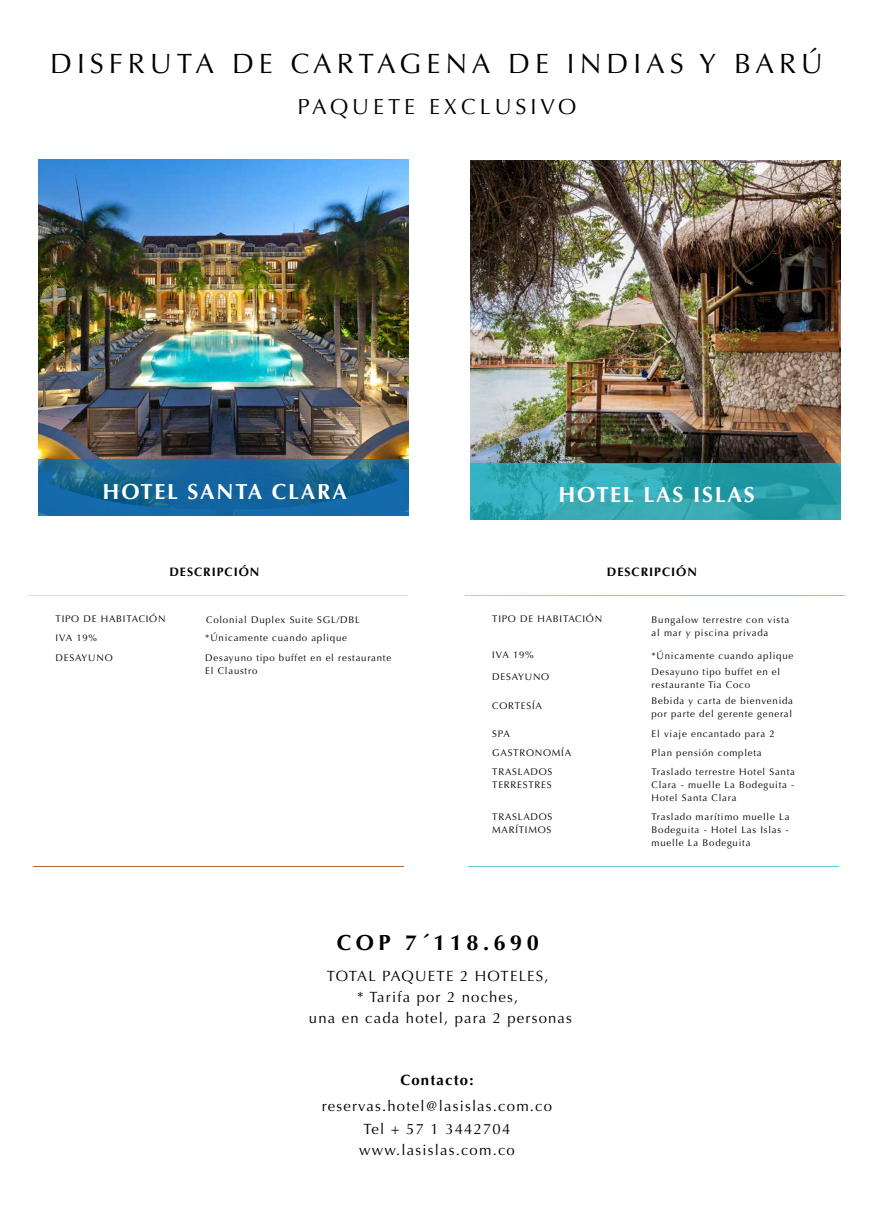
<style>
.page{position:relative;width:875px;height:1214px;background:#fff}
.page>*{position:absolute;margin:0;border:0;box-sizing:border-box;transform-origin:0 0}
.t1{font:28px "Optima";letter-spacing:.18em;color:#000}
.t2{font:700 21.88px "Optima";letter-spacing:.08em;color:#fff}
.t3{font:21.88px "Optima";letter-spacing:.18em;color:#000}
.t4{font:700 21.88px "Optima";letter-spacing:.2em;color:#000}
.t5{font:14.88px/21px "Optima";letter-spacing:.08em;color:#000;text-align:center}
.t6{font:700 14.88px "Optima";letter-spacing:.08em;color:#000}
.t7{font:700 12.25px "Optima";letter-spacing:.08em;color:#000}
.t8{font:9.62px/13.1px "Optima";letter-spacing:.08em;color:#000}
</style>
<div class="page">
<img style="left:38px;top:160px;width:370px;height:299px">
<svg style="left:38px;top:459px;width:370px;height:57px;background:#16669c"></svg>
<img style="left:471px;top:160px;width:370px;height:303px">
<svg style="left:471px;top:463px;width:370px;height:57px;background:#2da4af"></svg>
<hr style="left:468px;top:865px;width:370px;height:1px;background:#1eb5c4">
<svg style="left:465px;top:595px;width:380px;height:1px"></svg>
<hr style="left:33px;top:865px;width:370px;height:1px;background:#ad693e">
<svg style="left:27px;top:595px;width:380px;height:1px"></svg>
<h1 class="t1" style="left:50px;top:47px;width:774px">DISFRUTA DE CARTAGENA DE INDIAS Y BARÚ</h1>
<h2 class="t3" style="left:297px;top:94px;width:281px">PAQUETE EXCLUSIVO</h2>
<h2 class="t2" style="left:103px;top:478px;width:246px">HOTEL SANTA CLARA</h2>
<h2 class="t2" style="left:558px;top:481px;width:198px">HOTEL LAS ISLAS</h2>
<p class="t7" style="left:169px;top:565px;width:92px">DESCRIPCIÓN</p>
<p class="t7" style="left:607px;top:565px;width:92px">DESCRIPCIÓN</p>
<p class="t8" style="left:56px;top:612px;width:111px">TIPO DE HABITACIÓN</p>
<p class="t8" style="left:56px;top:631px;width:43px">IVA 19%</p>
<p class="t8" style="left:56px;top:651px;width:59px">DESAYUNO</p>
<p class="t8" style="left:205px;top:611px;width:156px;line-height:18.1px">Colonial Duplex Suite SGL/DBL *Únicamente cuando aplique</p>
<p class="t8" style="left:205px;top:651px;width:187px">Desayuno tipo buffet en el restaurante<br>El Claustro</p>
<p class="t8" style="left:492px;top:612px;width:111px">TIPO DE HABITACIÓN</p>
<p class="t8" style="left:492px;top:649px;width:43px">IVA 19%</p>
<p class="t8" style="left:492px;top:670px;width:59px">DESAYUNO</p>
<p class="t8" style="left:652px;top:613px;width:139px">Bungalow terrestre con vista al mar y piscina privada</p>
<p class="t8" style="left:652px;top:649px;width:143px">*Únicamente cuando aplique</p>
<p class="t8" style="left:652px;top:666px;width:130px;line-height:12.2px">Desayuno tipo buffet en el restaurante Tia Coco</p>
<p class="t8" style="left:492px;top:699px;width:51px">CORTESÍA</p>
<p class="t8" style="left:652px;top:695px;width:143px;line-height:12.2px">Bebida y carta de bienvenida por parte del gerente general</p>
<p class="t8" style="left:492px;top:725px;width:80px;line-height:18.8px">SPA<br>GASTRONOMÍA<br>TRASLADOS</p>
<p class="t8" style="left:492px;top:778px;width:61px">TERRESTRES</p>
<p class="t8" style="left:652px;top:724px;width:145px;line-height:19.2px">El viaje encantado para 2<br>Plan pensión completa<br>Traslado terrestre Hotel Santa</p>
<p class="t8" style="left:652px;top:778px;width:144px">Clara - muelle La Bodeguita -<br>Hotel Santa Clara</p>
<p class="t8" style="left:492px;top:810px;width:62px">TRASLADOS<br>MARÍTIMOS</p>
<p class="t8" style="left:652px;top:810px;width:139px;text-align:justify">Traslado marítimo muelle La Bodeguita - Hotel Las Islas - muelle La Bodeguita</p>
<h2 class="t4" style="left:337px;top:929px;width:204px">COP 7´118.690</h2>
<h3 class="t5" style="left:309px;top:966px;width:265px">TOTAL PAQUETE 2 HOTELES,<br>* Tarifa por 2 noches,<br>una en cada hotel, para 2 personas</h3>
<h3 class="t6" style="left:400px;top:1071px;width:75px">Contacto:</h3>
<h3 class="t5" style="left:322px;top:1094px;width:232px;line-height:22.3px">reservas.hotel@lasislas.com.co<br>Tel + 57 1 3442704 www.lasislas.com.co</h3>
</div>
